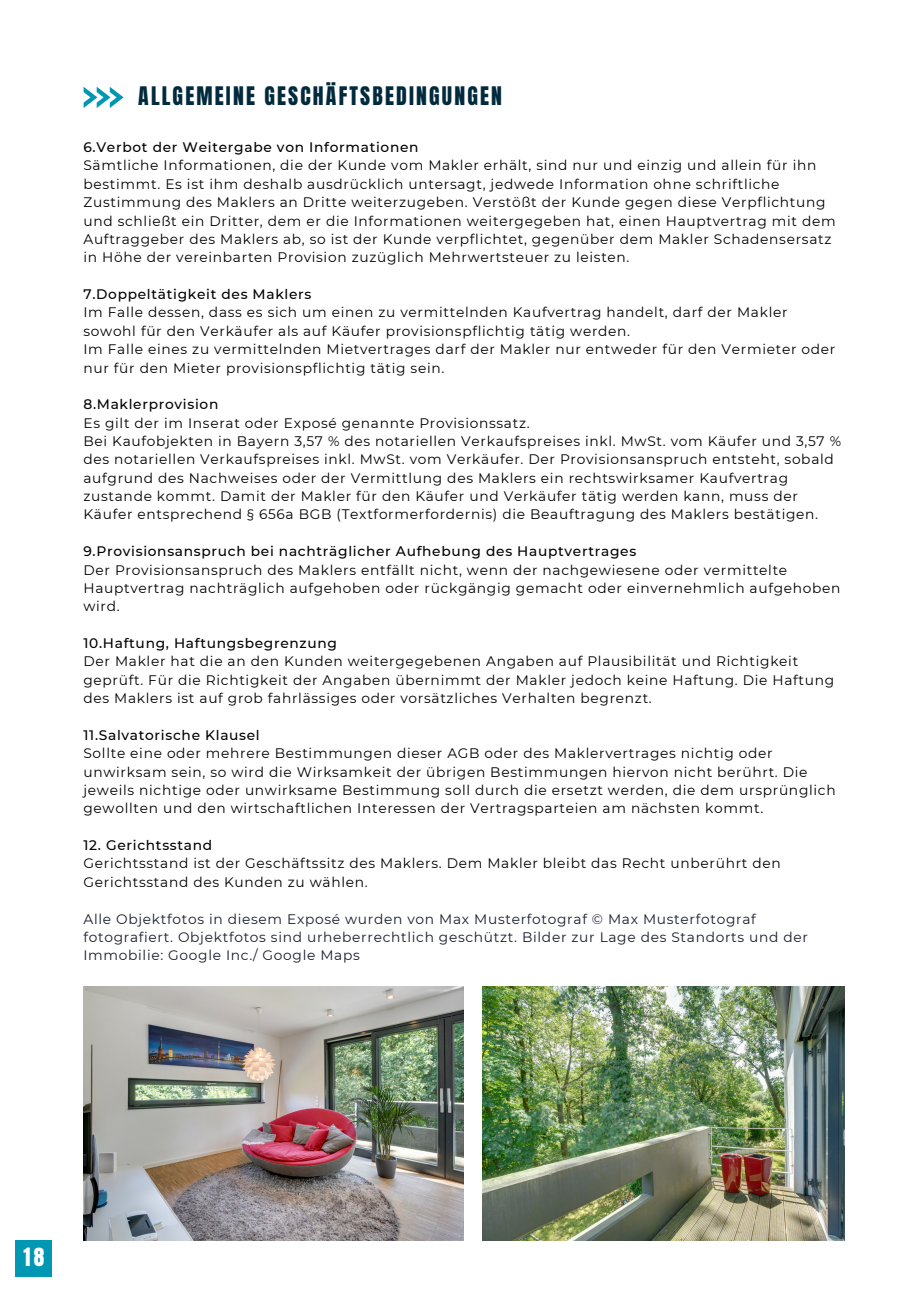
<style>
.page{position:relative;width:918px;height:1289px;background:#fff}
.page>*{position:absolute;margin:0;border:0;box-sizing:border-box;transform-origin:0 0}
.t1{font:21.75px "Anton";letter-spacing:.1em;color:#022a3d}
.t2{font:21.45px "Anton";color:#fff}
.t3{font:13.8px/18.3px "Montserrat";letter-spacing:.05em;color:#000}
.t4{font:500 13.8px "Montserrat";letter-spacing:.05em;color:#000}
.t5{font:13.8px/18.3px "Montserrat";letter-spacing:.05em;color:#191d2d}
</style>
<div class="page">
<div style="left:16px;top:1240px;width:36px;height:36px;background:#0097b2"></div>
<svg style="left:84px;top:87px;width:40px;height:21px"></svg>
<img style="left:83px;top:986px;width:381px;height:253px">
<img style="left:482px;top:986px;width:363px;height:254px">
<p class="t1" style="left:138px;top:80px;width:365px">ALLGEMEINE GESCHÄFTSBEDINGUNGEN</p>
<h1 class="t4" style="left:83px;top:139px;width:337px">6.Verbot der Weitergabe von Informationen</h1>
<p class="t3" style="left:83px;top:156px;width:754px">Sämtliche Informationen, die der Kunde vom Makler erhält, sind nur und einzig und allein für ihn bestimmt. Es ist ihm deshalb ausdrücklich untersagt, jedwede Information ohne schriftliche Zustimmung des Maklers an Dritte weiterzugeben. Verstößt der Kunde gegen diese Verpflichtung und schließt ein Dritter, dem er die Informationen weitergegeben hat, einen Hauptvertrag mit dem Auftraggeber des Maklers ab, so ist der Kunde verpflichtet, gegenüber dem Makler Schadensersatz in Höhe der vereinbarten Provision zuzüglich Mehrwertsteuer zu leisten.</p>
<p class="t4" style="left:83px;top:286px;width:229px">7.Doppeltätigkeit des Maklers</p>
<p class="t3" style="left:83px;top:303px;width:706px">Im Falle dessen, dass es sich um einen zu vermittelnden Kaufvertrag handelt, darf der Makler sowohl für den Verkäufer als auf Käufer provisionspflichtig tätig werden.</p>
<p class="t3" style="left:83px;top:340px;width:753px">Im Falle eines zu vermittelnden Mietvertrages darf der Makler nur entweder für den Vermieter oder nur für den Mieter provisionspflichtig tätig sein.</p>
<p class="t4" style="left:83px;top:396px;width:136px">8.Maklerprovision</p>
<p class="t3" style="left:83px;top:413px;width:448px">Es gilt der im Inserat oder Exposé genannte Provisionssatz.</p>
<p class="t3" style="left:83px;top:432px;width:759px">Bei Kaufobjekten in Bayern 3,57 % des notariellen Verkaufspreises inkl. MwSt. vom Käufer und 3,57 % des notariellen Verkaufspreises inkl. MwSt. vom Verkäufer. Der Provisionsanspruch entsteht, sobald aufgrund des Nachweises oder der Vermittlung des Maklers ein rechtswirksamer Kaufvertrag zustande kommt. Damit der Makler für den Käufer und Verkäufer tätig werden kann, muss der Käufer entsprechend § 656a BGB (Textformerfordernis) die Beauftragung des Maklers bestätigen.</p>
<p class="t4" style="left:83px;top:542px;width:554px">9.Provisionsanspruch bei nachträglicher Aufhebung des Hauptvertrages</p>
<p class="t3" style="left:83px;top:560px;width:759px">Der Provisionsanspruch des Maklers entfällt nicht, wenn der nachgewiesene oder vermittelte<br>Hauptvertrag nachträglich aufgehoben oder rückgängig gemacht oder einvernehmlich aufgehoben wird.</p>
<p class="t4" style="left:83px;top:634px;width:255px">10.Haftung, Haftungsbegrenzung</p>
<p class="t3" style="left:83px;top:652px;width:752px">Der Makler hat die an den Kunden weitergegebenen Angaben auf Plausibilität und Richtigkeit geprüft. Für die Richtigkeit der Angaben übernimmt der Makler jedoch keine Haftung. Die Haftung des Maklers ist auf grob fahrlässiges oder vorsätzliches Verhalten begrenzt.</p>
<p class="t4" style="left:83px;top:726px;width:178px">11.Salvatorische Klausel</p>
<p class="t3" style="left:83px;top:744px;width:754px">Sollte eine oder mehrere Bestimmungen dieser AGB oder des Maklervertrages nichtig oder unwirksam sein, so wird die Wirksamkeit der übrigen Bestimmungen hiervon nicht berührt. Die jeweils nichtige oder unwirksame Bestimmung soll durch die ersetzt werden, die dem ursprünglich gewollten und den wirtschaftlichen Interessen der Vertragsparteien am nächsten kommt.</p>
<p class="t4" style="left:83px;top:836px;width:130px">12. Gerichtsstand</p>
<p class="t3" style="left:83px;top:854px;width:699px">Gerichtsstand ist der Geschäftssitz des Maklers. Dem Makler bleibt das Recht unberührt den<br>Gerichtsstand des Kunden zu wählen.</p>
<p class="t5" style="left:83px;top:909px;width:726px">Alle Objektfotos in diesem Exposé wurden von Max Musterfotograf © Max Musterfotograf fotografiert. Objektfotos sind urheberrechtlich geschützt. Bilder zur Lage des Standorts und der<br>Immobilie: Google Inc./ Google Maps</p>
<p class="t2" style="left:23px;top:1240px;width:22px">18</p>
</div>
